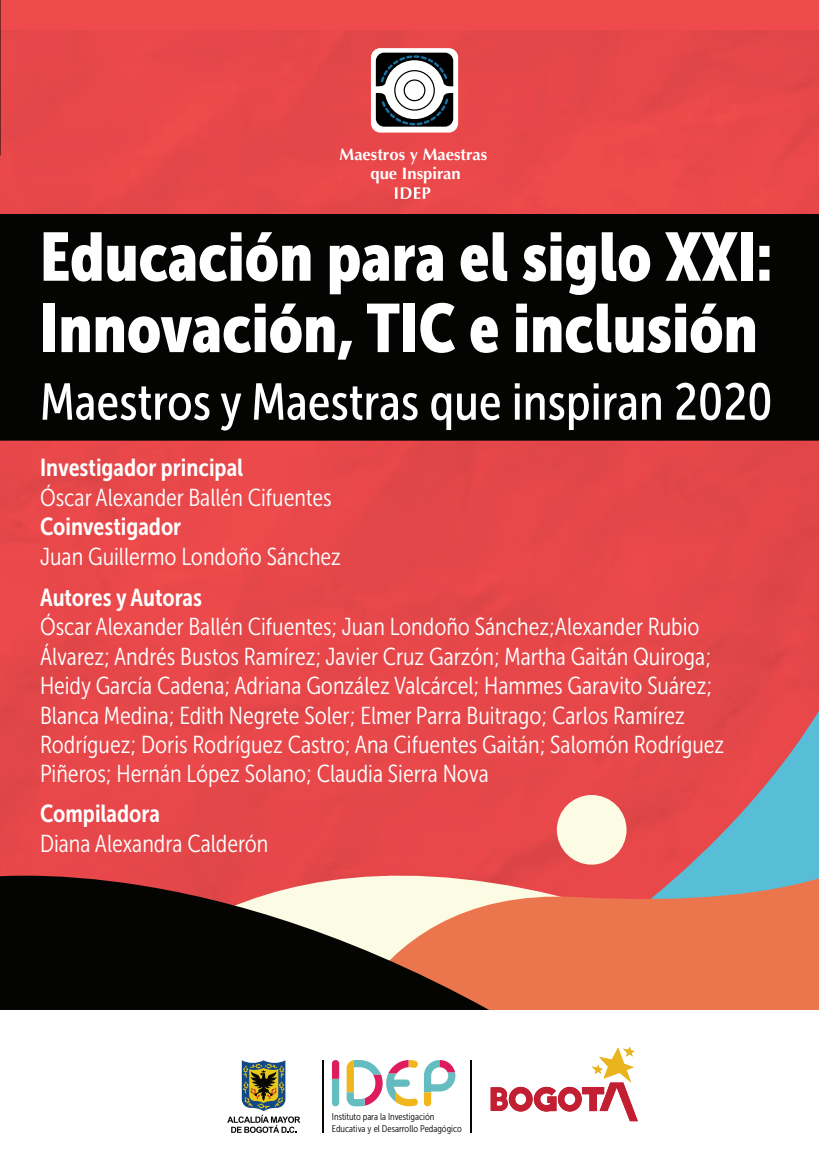
<style>
.page{position:relative;width:819px;height:1166px;background:#ef4a4c}
.page>*{position:absolute;margin:0;border:0;box-sizing:border-box;transform-origin:0 0}
.t1{font:67.9px/71.4px "Museo Sans Condensed 900";color:#fff}
.t2{font:51.62px "Museo Sans Condensed 500";color:#fff}
.t3{font:24.5px/29.4px "Museo Sans Condensed 300";color:#fff}
.t4{font:700 16.62px/18.4px "Optima";color:#fff;text-align:center}
.t5{font:9.8px/11.7px "Museo Sans Condensed 300";color:#050504}
.s1{font-family:"Museo Sans Condensed 700"}
</style>
<div class="page">
<img style="left:0;top:30px;width:819px;height:810px">
<div style="left:599px;top:556px;width:220px;height:243px;background:#e44749"></div>
<svg style="left:84px;top:796px;width:622px;height:44px"></svg>
<svg style="left:315px;top:799px;width:504px;height:211px"></svg>
<svg style="left:0;top:840px;width:799px;height:170px"></svg>
<div style="left:557px;top:795px;width:69px;height:69px;background:#fcfce5;border-radius:50%"></div>
<div style="left:0;top:214px;width:819px;height:226px;background:#040503"></div>
<svg style="left:395px;top:187px;width:35px;height:12px"></svg>
<div style="left:371px;top:48px;width:87px;height:85px;background:#fff;border-radius:9px"></div>
<svg style="left:376px;top:53px;width:77px;height:74px"></svg>
<div style="left:0;top:1010px;width:69px;height:156px;background:#fff"></div>
<div style="left:11px;top:1010px;width:808px;height:156px;background:#fff"></div>
<svg style="left:227px;top:1060px;width:73px;height:73px"></svg>
<svg style="left:490px;top:1046px;width:147px;height:75px"></svg>
<hr style="left:322px;top:1060px;width:1px;height:72px;background:#060706">
<hr style="left:470px;top:1060px;width:2px;height:72px;background:#060706">
<svg style="left:424px;top:1060px;width:31px;height:46px"></svg>
<svg style="left:332px;top:1060px;width:7px;height:46px"></svg>
<svg style="left:346px;top:1060px;width:72px;height:46px"></svg>
<svg style="left:0;top:0;width:1px;height:155px"></svg>
<p class="t4" style="left:339px;top:146px;width:149px">Maestros y Maestras que Inspiran</p>
<p class="t1" style="left:40px;top:221px;width:734px">Educación para el siglo XXI:<br>Innovación, TIC e inclusión</p>
<p class="t2" style="left:40px;top:374px;width:734px">Maestros y Maestras que inspiran 2020</p>
<p class="t3" style="left:40px;top:453px;width:302px"><span class="s1">Investigador principal<br></span>Óscar Alexander Ballén Cifuentes<br><span class="s1">Coinvestigador<br></span>Juan Guillermo Londoño Sánchez</p>
<p class="t3" style="left:40px;top:583px;width:685px"><span class="s1">Autores y Autoras<br></span>Óscar Alexander Ballén Cifuentes; Juan Londoño Sánchez;Alexander Rubio Álvarez; Andrés Bustos Ramírez; Javier Cruz Garzón; Martha Gaitán Quiroga; Heidy García Cadena; Adriana González Valcárcel; Hammes Garavito Suárez; Blanca Medina; Edith Negrete Soler; Elmer Parra Buitrago; Carlos Ramírez Rodríguez; Doris Rodríguez Castro; Ana Cifuentes Gaitán; Salomón Rodríguez Piñeros; Hernán López Solano; Claudia Sierra Nova</p>
<p class="t3" style="left:40px;top:799px;width:230px"><span class="s1">Compiladora<br></span>Diana Alexandra Calderón</p>
<p class="t5" style="left:332px;top:1110px;width:131px">Instituto para la Investigación<br>Educativa y el Desarrollo Pedagógico</p>
</div>
